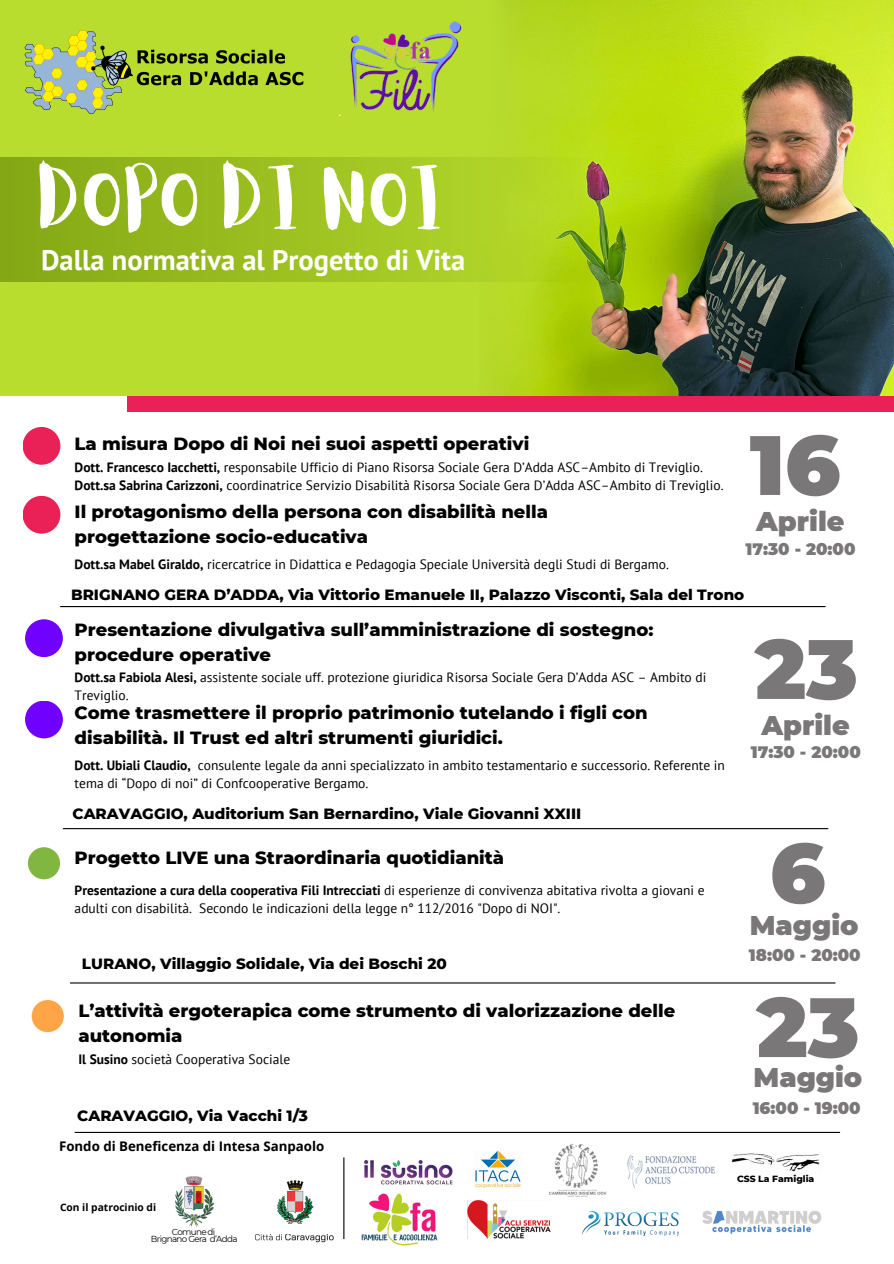
<style>
.page{position:relative;width:894px;height:1264px;background:#fff}
.page>*{position:absolute;margin:0;border:0;box-sizing:border-box;transform-origin:0 0}
.t1{font:900 84px "Montserrat";color:#797777}
.t2{font:70.5px "Aloja Extended";color:#fff}
.t3{font:700 28.5px "PT Sans";color:#fff}
.t4{font:900 27px "Montserrat";color:#797777}
.t5{font:800 18px/24.8px "Montserrat";color:#000}
.t6{font:900 16.5px "Montserrat";color:#797777}
.t7{font:800 15.15px "Montserrat";color:#000}
.t8{font:13.5px/18px "PT Sans";color:#000}
.t9{font:700 13.2px "Open Sans";color:#000}
.t10{font:700 10.2px "Open Sans";color:#000}
.t11{font:800 9.15px "Montserrat";color:#000}
.t12{font:8.7px "Montserrat";letter-spacing:-.075em;color:#000}
.s1{font-weight:700}
</style>
<div class="page">
<div style="left:126px;top:390px;width:767px;height:22px;background:#e92156"></div>
<img style="left:0;top:0;width:892px;height:395px">
<svg style="left:0;top:157px;width:669px;height:124px;background:#9dc11d"></svg>
<div style="left:23px;top:427px;width:37px;height:38px;background:#e92156;border-radius:50%"></div>
<div style="left:28px;top:847px;width:32px;height:32px;background:#81b641;border-radius:50%"></div>
<hr style="left:60px;top:606px;width:765px;height:1px;background:#000">
<hr style="left:63px;top:828px;width:765px;height:1px;background:#000">
<hr style="left:70px;top:982px;width:765px;height:1px;background:#000">
<div style="left:23px;top:496px;width:37px;height:37px;background:#e92156;border-radius:50%"></div>
<div style="left:25px;top:619px;width:38px;height:38px;background:#7000ff;border-radius:50%"></div>
<div style="left:25px;top:700px;width:38px;height:38px;background:#7000ff;border-radius:50%"></div>
<div style="left:32px;top:1000px;width:32px;height:32px;background:#ffa548;border-radius:50%"></div>
<hr style="left:75px;top:1131px;width:764px;height:1px;background:#000">
<img style="left:339px;top:12px;width:127px;height:104px">
<img style="left:23px;top:29px;width:282px;height:87px">
<img style="left:467px;top:1200px;width:83px;height:38px">
<img style="left:364px;top:1160px;width:88px;height:24px">
<img style="left:475px;top:1151px;width:46px;height:37px">
<img style="left:731px;top:1153px;width:89px;height:19px">
<img style="left:627px;top:1155px;width:88px;height:33px">
<img style="left:555px;top:1143px;width:43px;height:45px">
<img style="left:548px;top:1189px;width:58px;height:7px">
<img style="left:361px;top:1193px;width:77px;height:52px">
<img style="left:702px;top:1210px;width:120px;height:24px">
<img style="left:582px;top:1211px;width:96px;height:24px">
<img style="left:254px;top:1234px;width:80px;height:9px">
<img style="left:176px;top:1176px;width:38px;height:50px">
<img style="left:277px;top:1180px;width:37px;height:43px">
<hr style="left:343px;top:1157px;width:1px;height:81px;background:#000">
<h6 class="t2" style="left:39px;top:169px;width:408px">DOPO DI NOI</h6>
<h3 class="t3" style="left:41px;top:241px;width:425px">Dalla normativa al Progetto di Vita</h3>
<h3 class="t5" style="left:75px;top:431px;width:456px">La misura Dopo di Noi nei suoi aspetti operativi</h3>
<h3 class="t8" style="left:75px;top:458px;width:650px"><span class="s1">Dott. Francesco Iacchetti,</span> responsabile Ufficio di Piano Risorsa Sociale Gera D’Adda ASC–Ambito di Treviglio.<br><span class="s1">Dott.sa Sabrina Carizzoni,</span> coordinatrice Servizio Disabilità Risorsa Sociale Gera D’Adda ASC–Ambito di Treviglio.</h3>
<h6 class="t5" style="left:75px;top:499px;width:475px">Il protagonismo della persona con disabilità nella progettazione socio-educativa</h6>
<h2 class="t8" style="left:75px;top:554px;width:595px"><span class="s1">Dott.sa Mabel Giraldo,</span> ricercatrice in Didattica e Pedagogia Speciale Università degli Studi di Bergamo.</h2>
<h6 class="t1" style="left:749px;top:413px;width:92px">16</h6>
<h4 class="t4" style="left:755px;top:504px;width:90px">Aprile</h4>
<h3 class="t6" style="left:745px;top:538px;width:111px">17:30 - 20:00</h3>
<p class="t7" style="left:71px;top:585px;width:674px">BRIGNANO GERA D’ADDA, Via Vittorio Emanuele II, Palazzo Visconti, Sala del Trono</p>
<h6 class="t5" style="left:75px;top:617px;width:580px">Presentazione divulgativa sull’amministrazione di sostegno: procedure operative</h6>
<h2 class="t8" style="left:75px;top:668px;width:633px"><span class="s1">Dott.sa Fabiola Alesi,</span> assistente sociale uff. protezione giuridica Risorsa Sociale Gera D’Adda ASC – Ambito di<br>Treviglio.</h2>
<h2 class="t5" style="left:75px;top:700px;width:574px">Come trasmettere il proprio patrimonio tutelando i figli con disabilità. Il Trust ed altri strumenti giuridici.</h2>
<p class="t8" style="left:75px;top:756px;width:651px"><span class="s1">Dott. Ubiali Claudio,</span> consulente legale da anni specializzato in ambito testamentario e successorio. Referente in tema di “Dopo di noi” di Confcooperative Bergamo.</p>
<h4 class="t7" style="left:72px;top:804px;width:510px">CARAVAGGIO, Auditorium San Bernardino, Viale Giovanni XXIII</h4>
<h3 class="t5" style="left:75px;top:845px;width:431px">Progetto LIVE una Straordinaria quotidianità</h3>
<h4 class="t8" style="left:75px;top:880px;width:631px"><span class="s1">Presentazione a cura della cooperativa Fili Intrecciati</span> di esperienze di convivenza abitativa rivolta a giovani e adulti con disabilità. Secondo le indicazioni della legge n° 112/2016 "Dopo di NOI".</h4>
<p class="t7" style="left:82px;top:953px;width:366px">LURANO, Villaggio Solidale, Via dei Boschi 20</p>
<p class="t5" style="left:78px;top:997px;width:598px">L’attività ergoterapica come strumento di valorizzazione delle autonomia</p>
<p class="t8" style="left:78px;top:1050px;width:213px"><span class="s1">Il Susino</span> società Cooperativa Sociale</p>
<p class="t7" style="left:77px;top:1106px;width:232px">CARAVAGGIO, Via Vacchi 1/3</p>
<p class="t9" style="left:59px;top:1136px;width:266px">Fondo di Beneficenza di Intesa Sanpaolo</p>
<p class="t10" style="left:60px;top:1200px;width:98px">Con il patrocinio di</p>
<p class="t12" style="left:172px;top:1226px;width:45px">Comune di</p>
<p class="t12" style="left:151px;top:1233px;width:88px">Brignano Gera d’Adda</p>
<h3 class="t1" style="left:754px;top:617px;width:104px">23</h3>
<p class="t4" style="left:761px;top:708px;width:90px">Aprile</p>
<h3 class="t6" style="left:750px;top:742px;width:111px">17:30 - 20:00</h3>
<h5 class="t1" style="left:769px;top:821px;width:57px">6</h5>
<p class="t4" style="left:749px;top:908px;width:110px">Maggio</p>
<p class="t6" style="left:748px;top:945px;width:113px">18:00 - 20:00</p>
<p class="t1" style="left:756px;top:975px;width:104px">23</p>
<p class="t4" style="left:753px;top:1061px;width:110px">Maggio</p>
<p class="t6" style="left:752px;top:1097px;width:109px">16:00 - 19:00</p>
<p class="t11" style="left:736px;top:1172px;width:79px">CSS La Famiglia</p>
</div>
